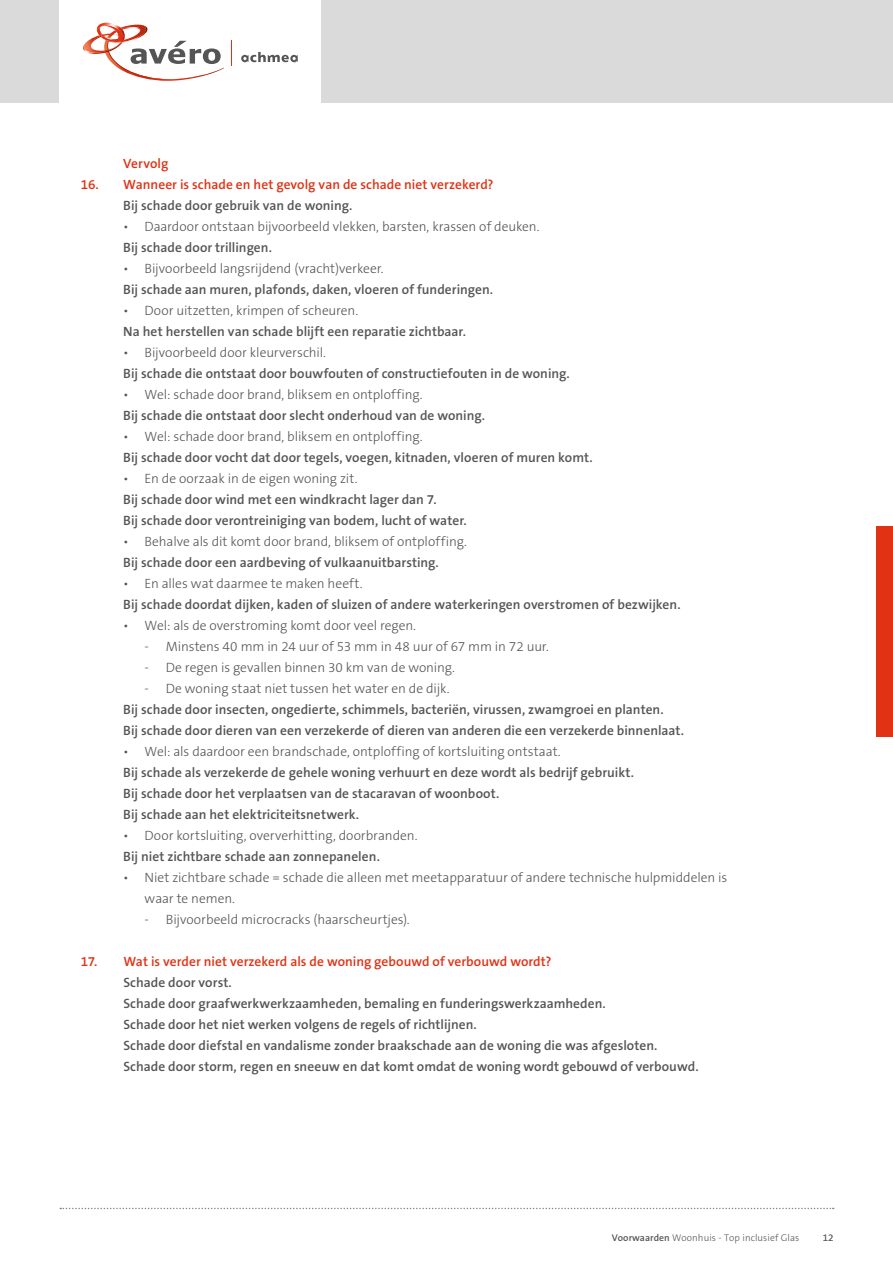
<style>
.page{position:relative;width:893px;height:1263px;background:#fff}
.page>*{position:absolute;margin:0;border:0;box-sizing:border-box;transform-origin:0 0}
.t1{font:600 13.5px/21px "The Sans B6";letter-spacing:.005em;color:#555}
.t2{font:300 13.5px/21px "The Sans B3";color:#555}
.t3{font:600 13.5px "The Sans B6";color:#e13214}
.t4{font:300 9.75px "The Sans B3";letter-spacing:.005em;color:#555}
.s1{font-family:"The Sans B6";font-weight:600}
</style>
<div class="page">
<div style="left:0;top:0;width:893px;height:103px;background:#dadada"></div>
<div style="left:60px;top:0;width:261px;height:103px;background:#fff"></div>
<svg style="left:241px;top:52px;width:57px;height:10px"></svg>
<svg style="left:83px;top:22px;width:141px;height:59px"></svg>
<svg style="left:231px;top:41px;width:1px;height:25px"></svg>
<svg style="left:60px;top:1208px;width:774px;height:1px"></svg>
<div style="left:876px;top:526px;width:17px;height:211px;background:#e13214"></div>
<p class="t3" style="left:123px;top:156px;width:47px">Vervolg</p>
<p class="t3" style="left:81px;top:177px;width:414px">16. Wanneer is schade en het gevolg van de schade niet verzekerd?</p>
<p class="t1" style="left:123px;top:196px;width:230px">Bij schade door gebruik van de woning.</p>
<p class="t2" style="left:123px;top:217px;width:418px">• Daardoor ontstaan bijvoorbeeld vlekken, barsten, krassen of deuken.</p>
<p class="t1" style="left:123px;top:238px;width:150px">Bij schade door trillingen.</p>
<p class="t2" style="left:123px;top:259px;width:262px">• Bijvoorbeeld langsrijdend (vracht)verkeer.</p>
<p class="t1" style="left:123px;top:280px;width:371px">Bij schade aan muren, plafonds, daken, vloeren of funderingen.</p>
<p class="t2" style="left:123px;top:301px;width:236px">• Door uitzetten, krimpen of scheuren.</p>
<p class="t1" style="left:123px;top:322px;width:344px">Na het herstellen van schade blijft een reparatie zichtbaar.</p>
<p class="t2" style="left:123px;top:343px;width:204px">• Bijvoorbeeld door kleurverschil.</p>
<p class="t1" style="left:123px;top:364px;width:448px">Bij schade die ontstaat door bouwfouten of constructiefouten in de woning.</p>
<p class="t2" style="left:123px;top:385px;width:301px">• Wel: schade door brand, bliksem en ontploffing.</p>
<p class="t1" style="left:123px;top:406px;width:363px">Bij schade die ontstaat door slecht onderhoud van de woning.</p>
<p class="t2" style="left:123px;top:427px;width:301px">• Wel: schade door brand, bliksem en ontploffing.</p>
<p class="t1" style="left:123px;top:448px;width:471px">Bij schade door vocht dat door tegels, voegen, kitnaden, vloeren of muren komt.</p>
<p class="t2" style="left:123px;top:469px;width:236px">• En de oorzaak in de eigen woning zit.</p>
<p class="t1" style="left:123px;top:490px;width:345px">Bij schade door wind met een windkracht lager dan 7.<br>Bij schade door verontreiniging van bodem, lucht of water.</p>
<p class="t2" style="left:123px;top:532px;width:345px">• Behalve als dit komt door brand, bliksem of ontploffing.</p>
<p class="t1" style="left:123px;top:553px;width:317px">Bij schade door een aardbeving of vulkaanuitbarsting.</p>
<p class="t2" style="left:123px;top:574px;width:241px">• En alles wat daarmee te maken heeft.</p>
<p class="t1" style="left:123px;top:595px;width:559px">Bij schade doordat dijken, kaden of sluizen of andere waterkeringen overstromen of bezwijken.</p>
<p class="t2" style="left:123px;top:616px;width:294px">• Wel: als de overstroming komt door veel regen.</p>
<p class="t2" style="left:145px;top:637px;width:406px">- Minstens 40 mm in 24 uur of 53 mm in 48 uur of 67 mm in 72 uur.</p>
<p class="t2" style="left:145px;top:658px;width:312px">- De regen is gevallen binnen 30 km van de woning.</p>
<p class="t2" style="left:145px;top:679px;width:306px">- De woning staat niet tussen het water en de dijk.</p>
<p class="t1" style="left:123px;top:700px;width:562px">Bij schade door insecten, ongedierte, schimmels, bacteriën, virussen, zwamgroei en planten.<br>Bij schade door dieren van een verzekerde of dieren van anderen die een verzekerde binnenlaat.</p>
<p class="t2" style="left:123px;top:742px;width:439px">• Wel: als daardoor een brandschade, ontploffing of kortsluiting ontstaat.</p>
<p class="t1" style="left:123px;top:763px;width:512px">Bij schade als verzekerde de gehele woning verhuurt en deze wordt als bedrijf gebruikt.<br>Bij schade door het verplaatsen van de stacaravan of woonboot.<br>Bij schade aan het elektriciteitsnetwerk.</p>
<p class="t2" style="left:123px;top:826px;width:296px">• Door kortsluiting, oververhitting, doorbranden.</p>
<p class="t1" style="left:123px;top:847px;width:258px">Bij niet zichtbare schade aan zonnepanelen.</p>
<p class="t2" style="left:145px;top:868px;width:584px;text-indent:-21px">• Niet zichtbare schade = schade die alleen met meetapparatuur of andere technische hulpmiddelen is waar te nemen.</p>
<p class="t2" style="left:145px;top:910px;width:267px">- Bijvoorbeeld microcracks (haarscheurtjes).</p>
<p class="t3" style="left:81px;top:955px;width:472px">17. Wat is verder niet verzekerd als de woning gebouwd of verbouwd wordt?</p>
<p class="t1" style="left:123px;top:973px;width:577px">Schade door vorst.<br>Schade door graafwerkwerkzaamheden, bemaling en funderingswerkzaamheden.<br>Schade door het niet werken volgens de regels of richtlijnen.<br>Schade door diefstal en vandalisme zonder braakschade aan de woning die was afgesloten.<br>Schade door storm, regen en sneeuw en dat komt omdat de woning wordt gebouwd of verbouwd.</p>
<p class="t4" style="left:612px;top:1233px;width:189px"><span class="s1">Voorwaarden</span> Woonhuis - Top inclusief Glas</p>
<p class="t4" style="left:823px;top:1233px;width:12px">12</p>
</div>
